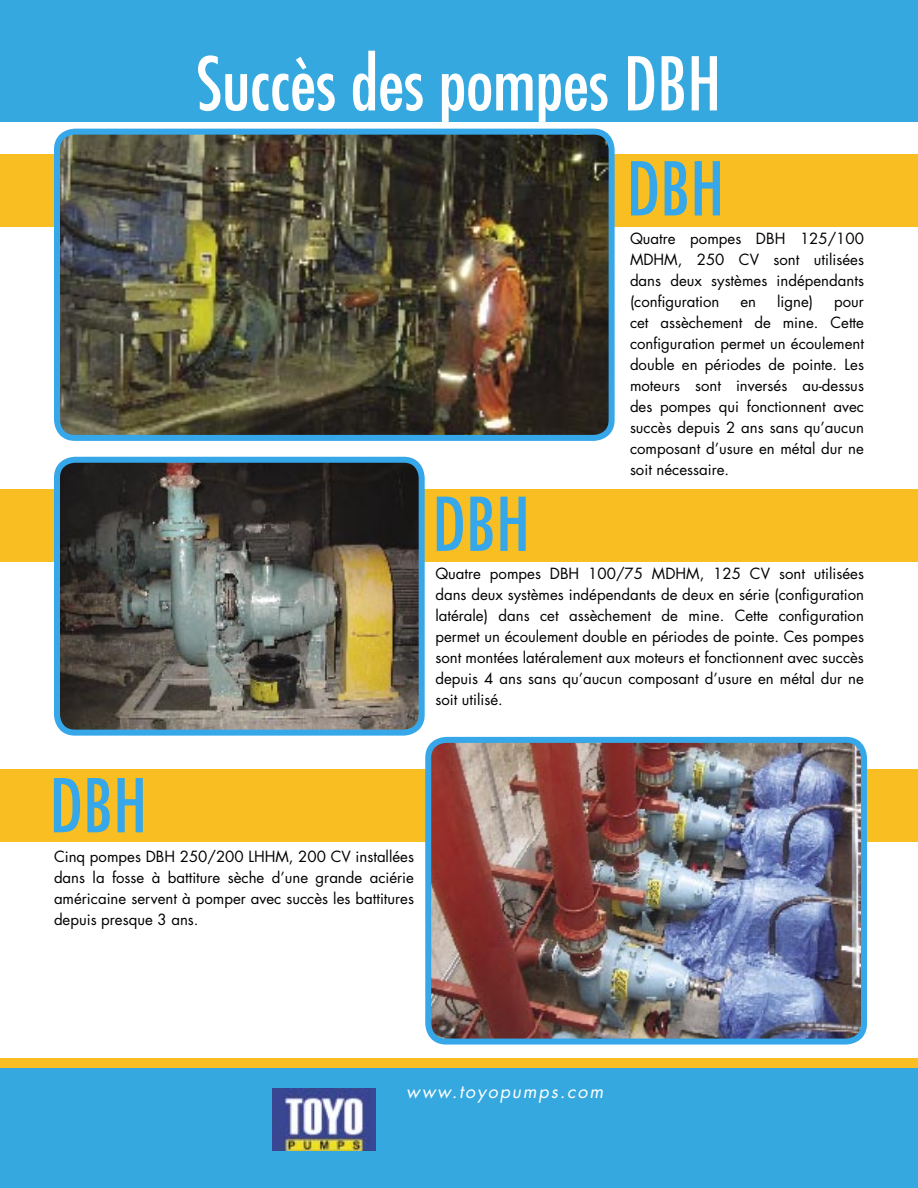
<style>
.page{position:relative;width:918px;height:1188px;background:#fff}
.page>*{position:absolute;margin:0;border:0;box-sizing:border-box;transform-origin:0 0}
.t1{font:condensed 72px "Futura";color:#fff}
.t2{font:condensed 72px "Futura";color:#36a7e9}
.t3{font:italic 18px "Futura";letter-spacing:.1em;color:#fff}
.t4{font:15px/21px "Futura";color:#000;text-align:justify}
</style>
<div class="page">
<div style="left:0;top:154px;width:918px;height:72px;background:#f8be22"></div>
<div style="left:0;top:489px;width:918px;height:73px;background:#f8be22"></div>
<div style="left:0;top:770px;width:918px;height:72px;background:#f8be22"></div>
<div style="left:0;top:1067px;width:918px;height:121px;background:#35a9df"></div>
<div style="left:0;top:1059px;width:918px;height:9px;background:#f8be22"></div>
<div style="left:0;top:0;width:918px;height:122px;background:#35a9df"></div>
<img style="left:51px;top:128px;width:567px;height:310px">
<img style="left:54px;top:456px;width:371px;height:277px">
<img style="left:422px;top:736px;width:448px;height:306px">
<img style="left:272px;top:1088px;width:103px;height:62px">
<p class="t1" style="left:197px;top:41px;width:526px">Succès des pompes DBH</p>
<p class="t2" style="left:627px;top:146px;width:99px">DBH</p>
<p class="t2" style="left:432px;top:481px;width:99px">DBH</p>
<p class="t4" style="left:630px;top:228px;width:236px">Quatre pompes DBH 125/100<br>MDHM, 250 CV sont utilisées dans deux systèmes indépendants (configuration</p>
<p class="t4" style="left:741px;top:291px;width:17px">en</p>
<p class="t4" style="left:777px;top:291px;width:38px">ligne)</p>
<p class="t4" style="left:630px;top:291px;width:236px;text-indent:204px">pour cet assèchement de mine. Cette configuration permet un écoulement double en périodes de pointe. Les moteurs sont inversés au-dessus des pompes qui fonctionnent avec succès depuis 2 ans sans qu’aucun composant d’usure en métal dur ne soit nécessaire.</p>
<p class="t4" style="left:435px;top:563px;width:430px">Quatre pompes DBH 100/75 MDHM, 125 CV sont utilisées dans deux systèmes indépendants de deux en série (configuration latérale) dans cet assèchement de mine. Cette configuration permet un écoulement double en périodes de pointe. Ces pompes sont montées latéralement aux moteurs et fonctionnent avec succès depuis 4 ans sans qu’aucun composant d’usure en métal dur ne soit utilisé.</p>
<p class="t2" style="left:50px;top:763px;width:99px">DBH</p>
<p class="t4" style="left:54px;top:847px;width:362px">Cinq pompes DBH 250/200 LHHM, 200 CV installées dans la fosse à battiture sèche d’une grande aciérie américaine servent à pomper avec succès les battitures depuis presque 3 ans.</p>
<p class="t3" style="left:406px;top:1080px;width:198px">www.toyopumps.com</p>
</div>
